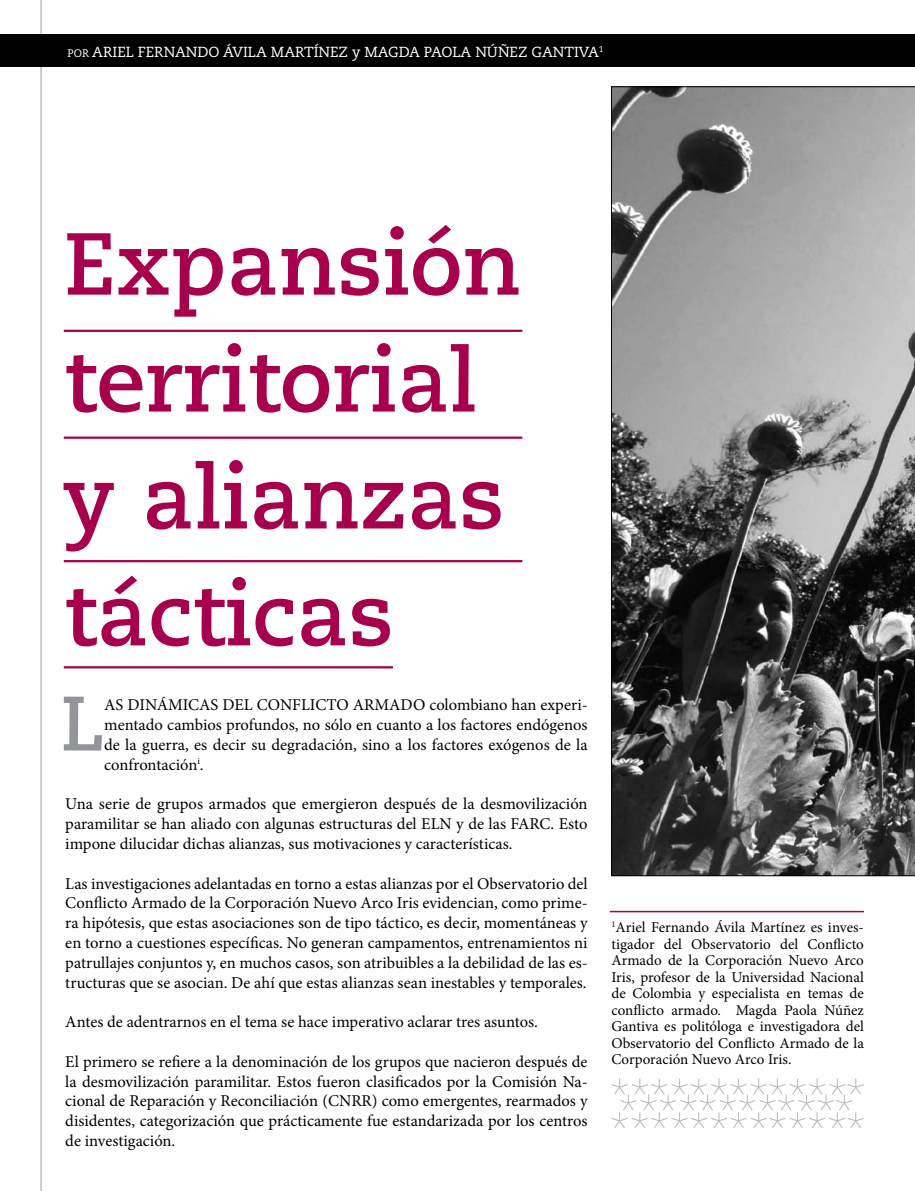
<style>
.page{position:relative;width:915px;height:1191px;background:#fff}
.page>*{position:absolute;margin:0;border:0;box-sizing:border-box;transform-origin:0 0}
.t1{font:700 87.75px/116.9px "Caecilia LT Std";color:#a7004c}
.t2{font:16.5px/19.8px "Minion Pro";color:#000;text-align:justify}
.t3{font:15px/16.5px "Minion Pro";color:#000;text-align:justify}
.t4{font:14.55px "Caecilia LT Std";color:#fff}
.s1{font-size:10.95px}
</style>
<div class="page">
<hr style="left:41px;top:0;width:1px;height:1191px;background:#9d9fa2">
<div style="left:0;top:35px;width:914px;height:32px;background:#000"></div>
<hr style="left:65px;top:330px;width:456px;height:2px;background:#a7004c">
<hr style="left:65px;top:436px;width:456px;height:3px;background:#a7004c">
<hr style="left:65px;top:560px;width:456px;height:2px;background:#a7004c">
<hr style="left:65px;top:666px;width:327px;height:2px;background:#a7004c">
<svg style="left:611px;top:1078px;width:252px;height:50px"></svg>
<svg style="left:611px;top:86px;width:303px;height:790px"></svg>
<hr style="left:610px;top:911px;width:252px;height:1px;background:#a7004c">
<svg style="left:64px;top:696px;width:38px;height:54px"></svg>
<p class="t4" style="left:68px;top:44px;width:537px"><span class="s1">POR</span> ARIEL FERNANDO ÁVILA MARTÍNEZ y MAGDA PAOLA NÚÑEZ GANTIVA<sup>1</sup></p>
<h1 class="t1" style="left:64px;top:207px;width:458px">Expansión territorial y alianzas tácticas</h1>
<p class="t2" style="left:104px;top:695px;width:485px">AS DINÁMICAS DEL CONFLICTO ARMADO colombiano han experi&shy;mentado cambios profundos, no sólo en cuanto a los factores endógenos de la guerra, es decir su degradación, sino a los factores exógenos de la confrontación<sup>i</sup>.</p>
<p class="t2" style="left:65px;top:794px;width:523px">Una serie de grupos armados que emergieron después de la desmovilización paramilitar se han aliado con algunas estructuras del ELN y de las FARC. Esto impone dilucidar dichas alianzas, sus motivaciones y características.</p>
<p class="t2" style="left:65px;top:873px;width:523px">Las investigaciones adelantadas en torno a estas alianzas por el Observatorio del Conflicto Armado de la Corporación Nuevo Arco Iris evidencian, como prime&shy;ra hipótesis, que estas asociaciones son de tipo táctico, es decir, momentáneas y en torno a cuestiones específicas. No generan campamentos, entrenamientos ni patrullajes conjuntos y, en muchos casos, son atribuibles a la debilidad de las es&shy;tructuras que se asocian. De ahí que estas alianzas sean inestables y temporales.</p>
<p class="t2" style="left:65px;top:1012px;width:474px">Antes de adentrarnos en el tema se hace imperativo aclarar tres asuntos.</p>
<p class="t2" style="left:65px;top:1051px;width:523px">El primero se refiere a la denominación de los grupos que nacieron después de la desmovilización paramilitar. Estos fueron clasificados por la Comisión Na&shy;cional de Reparación y Reconciliación (CNRR) como emergentes, rearmados y disidentes, categorización que prácticamente fue estandarizada por los centros de investigación.</p>
<p class="t3" style="left:611px;top:919px;width:254px"><sup>1</sup>Ariel Fernando Ávila Martínez es inves&shy;tigador del Observatorio del Conflicto Armado de la Corporación Nuevo Arco Iris, profesor de la Universidad Nacional de Colombia y especialista en temas de conflicto armado. Magda Paola Núñez Gantiva es politóloga e investigadora del Observatorio del Conflicto Armado de la Corporación Nuevo Arco Iris.</p>
</div>
